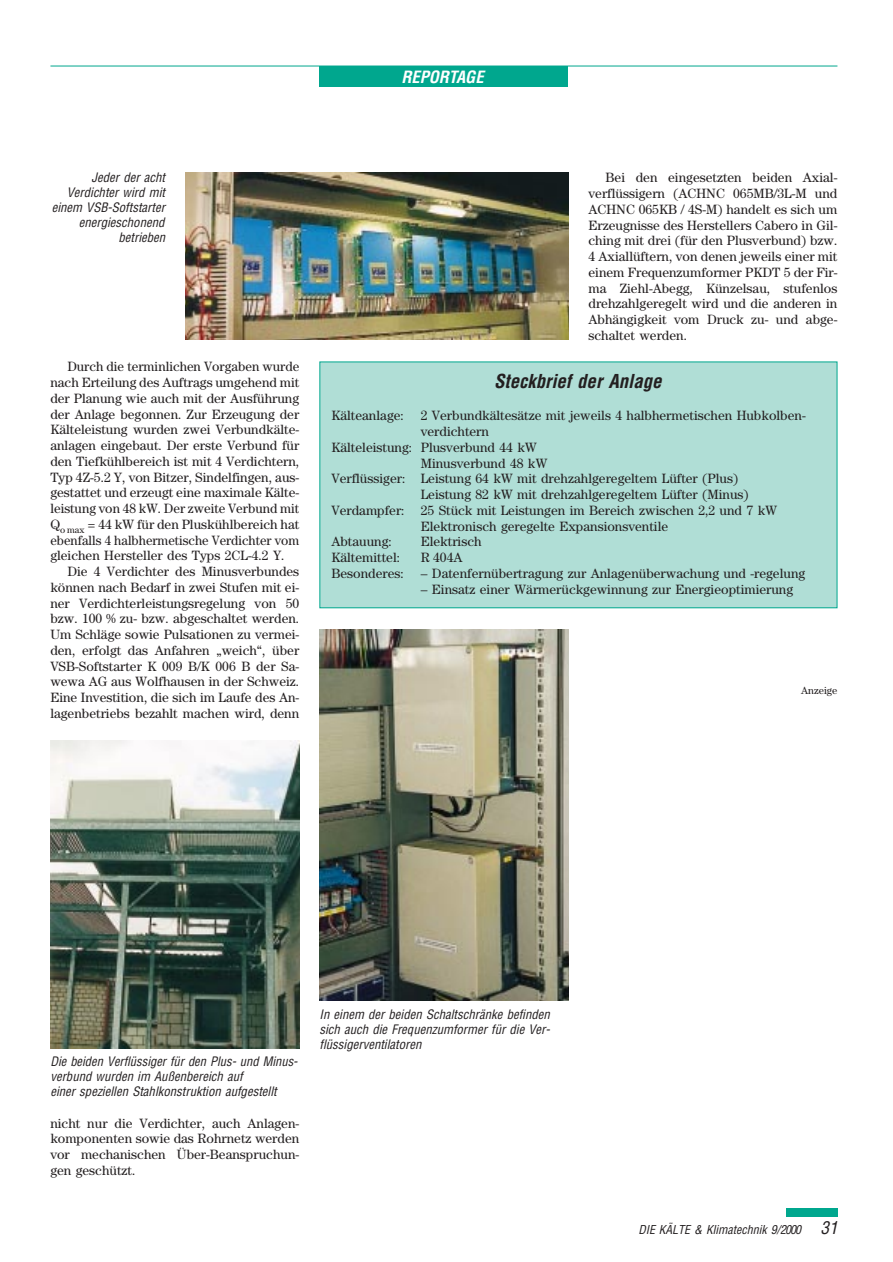
<style>
.page{position:relative;width:893px;height:1262px;background:#fff}
.page>*{position:absolute;margin:0;border:0;box-sizing:border-box;transform-origin:0 0}
.t1{font:italic 700 condensed 18.75px "Helvetica";color:#231f20}
.t2{font:italic 700 condensed 16.5px "Helvetica";color:#fff}
.t3{font:13.5px/15.8px "Century";color:#231f20;text-align:justify}
.t4{font:italic condensed 12.75px/15px "Helvetica";color:#231f20;text-align:right}
.t5{font:italic condensed 12px "Helvetica";color:#231f20}
.t6{font:10.5px "Century";color:#231f20}
.s1{font-size:17.25px}
</style>
<div class="page">
<div style="left:319px;top:66px;width:249px;height:20px;background:#00a78e"></div>
<hr style="left:50px;top:66px;width:787px;height:1px;background:#00a78e">
<div style="left:786px;top:1208px;width:51px;height:8px;background:#00a78e"></div>
<img style="left:185px;top:173px;width:383px;height:166px">
<img style="left:50px;top:740px;width:249px;height:308px">
<img style="left:319px;top:629px;width:249px;height:371px">
<div style="left:320px;top:362px;width:516px;height:245px;background:#b0ded6"></div>
<div style="left:319px;top:361px;width:518px;height:247px;border:1px solid #00a78e"></div>
<p class="t2" style="left:401px;top:70px;width:87px">REPORTAGE</p>
<p class="t4" style="left:52px;top:171px;width:118px">Jeder der acht<br>Verdichter wird mit einem VSB-Softstarter energieschonend betrieben</p>
<p class="t3" style="left:50px;top:360px;width:250px;text-indent:17px">Durch die terminlichen Vorgaben wurde nach Erteilung des Auftrags umgehend mit der Planung wie auch mit der Ausführung der Anlage begonnen. Zur Erzeugung der Kälteleistung wurden zwei Verbundkälte&shy;anlagen eingebaut. Der erste Verbund für den Tiefkühlbereich ist mit 4 Verdichtern, Typ 4Z-5.2 Y, von Bitzer, Sindelfingen, aus&shy;gestattet und erzeugt eine maximale Kälte&shy;leistung von 48 kW. Der zweite Verbund mit Q<sub>o</sub> <sub>max</sub> = 44 kW für den Pluskühlbereich hat ebenfalls 4 halbhermetische Verdichter vom gleichen Hersteller des Typs 2CL-4.2 Y.</p>
<p class="t3" style="left:50px;top:565px;width:250px;text-indent:17px">Die 4 Verdichter des Minusverbundes können nach Bedarf in zwei Stufen mit ei&shy;ner Verdichterleistungsregelung von 50 bzw. 100 % zu- bzw. abgeschaltet werden.<br>Um Schläge sowie Pulsationen zu vermei&shy;den, erfolgt das Anfahren „weich“, über VSB-Softstarter K 009 B/K 006 B der Sa&shy;wewa AG aus Wolfhausen in der Schweiz.<br>Eine Investition, die sich im Laufe des An&shy;lagenbetriebs bezahlt machen wird, denn</p>
<p class="t3" style="left:588px;top:171px;width:250px;text-indent:17px">Bei den eingesetzten beiden Axial&shy;verflüssigern (ACHNC 065MB/3L-M und ACHNC 065KB / 4S-M) handelt es sich um Erzeugnisse des Herstellers Cabero in Gil&shy;ching mit drei (für den Plusverbund) bzw.<br>4 Axiallüftern, von denen jeweils einer mit einem Frequenzumformer PKDT 5 der Fir&shy;ma Ziehl-Abegg, Künzelsau, stufenlos drehzahlgeregelt wird und die anderen in Abhängigkeit vom Druck zu- und abge&shy;schaltet werden.</p>
<h1 class="t1" style="left:494px;top:373px;width:173px">Steckbrief der Anlage</h1>
<p class="t3" style="left:331px;top:409px;width:476px">Kälteanlage: 2 Verbundkältesätze mit jeweils 4 halbhermetischen Hubkolben-</p>
<p class="t3" style="left:421px;top:425px;width:70px">verdichtern</p>
<p class="t3" style="left:331px;top:440px;width:207px">Kälteleistung: Plusverbund 44 kW</p>
<p class="t3" style="left:421px;top:456px;width:128px">Minusverbund 48 kW</p>
<p class="t3" style="left:331px;top:472px;width:408px">Verflüssiger: Leistung 64 kW mit drehzahlgeregeltem Lüfter (Plus)</p>
<p class="t3" style="left:421px;top:488px;width:329px">Leistung 82 kW mit drehzahlgeregeltem Lüfter (Minus)</p>
<p class="t3" style="left:331px;top:503px;width:447px">Verdampfer: 25 Stück mit Leistungen im Bereich zwischen 2,2 und 7 kW</p>
<p class="t3" style="left:421px;top:519px;width:249px">Elektronisch geregelte Expansionsventile</p>
<p class="t3" style="left:331px;top:535px;width:62px">Abtauung:</p>
<p class="t3" style="left:421px;top:535px;width:62px">Elektrisch</p>
<p class="t3" style="left:331px;top:551px;width:70px">Kältemittel:</p>
<p class="t3" style="left:421px;top:551px;width:43px">R 404A</p>
<p class="t3" style="left:331px;top:566px;width:74px">Besonderes:</p>
<p class="t3" style="left:421px;top:566px;width:386px">– Datenfernübertragung zur Anlagenüberwachung und -regelung</p>
<p class="t3" style="left:421px;top:582px;width:374px">– Einsatz einer Wärmerückgewinnung zur Energieoptimierung</p>
<p class="t6" style="left:801px;top:687px;width:38px">Anzeige</p>
<p class="t4" style="left:50px;top:1054px;width:251px;text-align:left">Die beiden Verflüssiger für den Plus- und Minus&shy;verbund wurden im Außenbereich auf<br>einer speziellen Stahlkonstruktion aufgestellt</p>
<p class="t3" style="left:50px;top:1116px;width:250px">nicht nur die Verdichter, auch Anlagen&shy;komponenten sowie das Rohrnetz werden vor mechanischen Über-Beanspruchun&shy;gen geschützt.</p>
<p class="t4" style="left:319px;top:1007px;width:234px;text-align:justify">In einem der beiden Schaltschränke befinden sich auch die Frequenzumformer für die Ver&shy;flüssigerventilatoren</p>
<p class="t5" style="left:638px;top:1224px;width:204px">DIE KÄLTE &amp; Klimatechnik 9/2000 <span class="s1">31</span></p>
</div>
